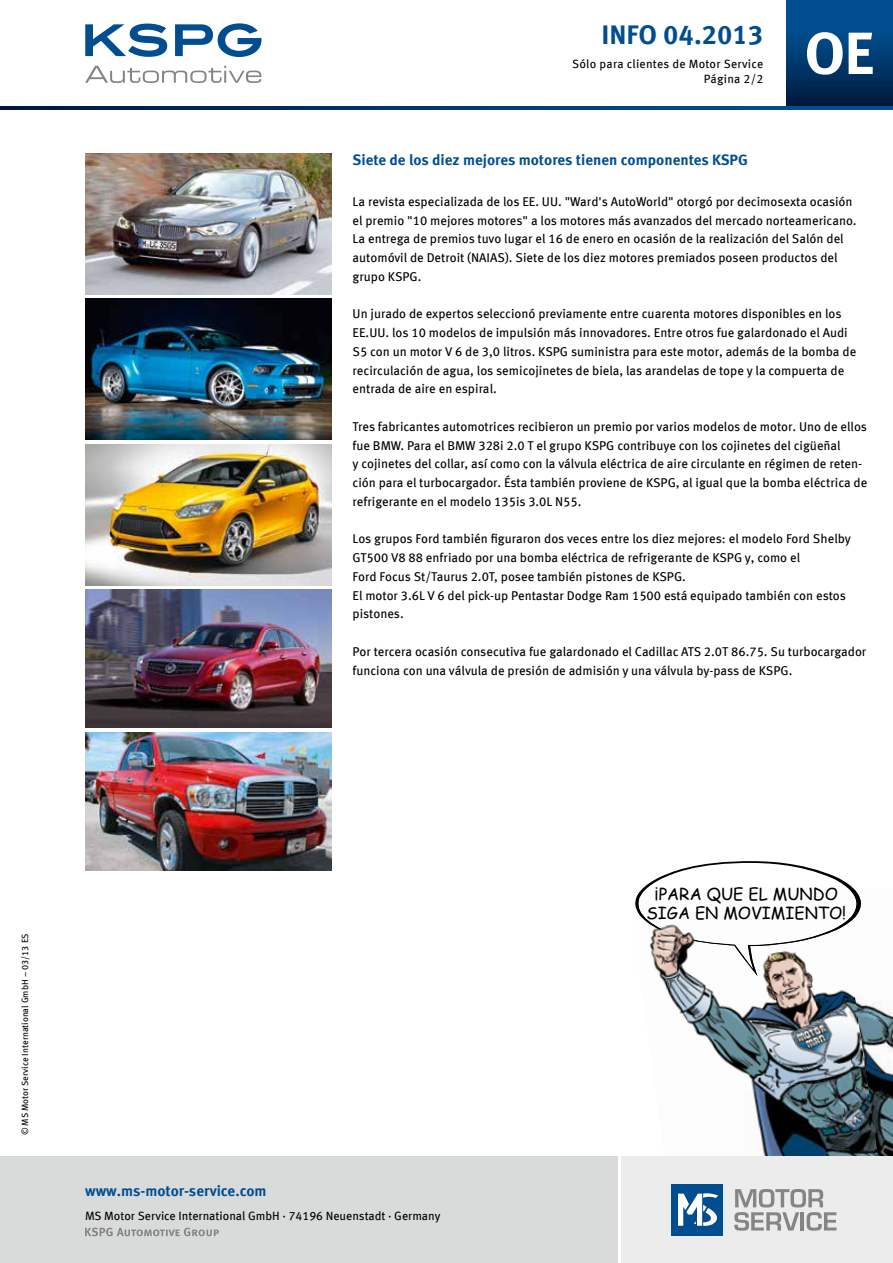
<style>
.page{position:relative;width:893px;height:1263px;background:#fff}
.page>*{position:absolute;margin:0;border:0;box-sizing:border-box;transform-origin:0 0}
.t1{font:700 27px "Meta OFC";color:#004e90}
.t2{font:16.5px/19.5px "Comic Sans MS";color:#000;text-align:center}
.t3{font:700 15px "Meta OFC";color:#004e90}
.t4{font:12.75px/18.8px "Meta OFC";color:#000}
.t5{font:12px "Meta OFC";color:#000}
.t6{font:12px/15px "Meta OFC";letter-spacing:.02em;color:#000;text-align:right}
.t7{font:9px "Meta OFC";color:#000}
</style>
<div class="page">
<img style="left:85px;top:154px;width:247px;height:141px">
<img style="left:85px;top:299px;width:247px;height:141px">
<img style="left:85px;top:444px;width:247px;height:141px">
<img style="left:85px;top:589px;width:247px;height:139px">
<img style="left:85px;top:732px;width:247px;height:138px">
<svg style="left:635px;top:861px;width:218px;height:53px"></svg>
<img style="left:659px;top:976px;width:186px;height:98px">
<img style="left:845px;top:991px;width:48px;height:83px">
<img style="left:657px;top:1074px;width:236px;height:83px">
<img style="left:656px;top:898px;width:205px;height:78px">
<img style="left:639px;top:888px;width:221px;height:81px">
<svg style="left:787px;top:0;width:106px;height:106px;background:#003a70"></svg>
<svg style="left:807px;top:32px;width:66px;height:43px"></svg>
<svg style="left:85px;top:66px;width:176px;height:17px"></svg>
<svg style="left:85px;top:23px;width:176px;height:34px"></svg>
<hr style="left:787px;top:106px;width:106px;height:4px;background:#004e90">
<svg style="left:0;top:106px;width:787px;height:4px;background:#003466"></svg>
<div style="left:621px;top:1157px;width:272px;height:106px;background:#ececec"></div>
<div style="left:0;top:1157px;width:617px;height:106px;background:#d9dada"></div>
<div style="left:672px;top:1184px;width:51px;height:51px;background:#004e90"></div>
<svg style="left:678px;top:1193px;width:40px;height:33px"></svg>
<svg style="left:734px;top:1189px;width:102px;height:42px"></svg>
<svg style="left:85px;top:1227px;width:134px;height:9px"></svg>
<h1 class="t1" style="left:601px;top:17px;width:163px">INFO 04.2013</h1>
<p class="t6" style="left:572px;top:56px;width:193px">Sólo para clientes de Motor Service<br>Página 2/2</p>
<p class="t3" style="left:353px;top:150px;width:397px">Siete de los diez mejores motores tienen componentes KSPG</p>
<p class="t4" style="left:353px;top:192px;width:506px">La revista especializada de los EE. UU. "Ward's AutoWorld" otorgó por decimosexta ocasión el premio "10 mejores motores" a los motores más avanzados del mercado norteamericano.<br>La entrega de premios tuvo lugar el 16 de enero en ocasión de la realización del Salón del automóvil de Detroit (NAIAS). Siete de los diez motores premiados poseen productos del grupo KSPG.</p>
<p class="t4" style="left:353px;top:305px;width:505px">Un jurado de expertos seleccionó previamente entre cuarenta motores disponibles en los EE.UU. los 10 modelos de impulsión más innovadores. Entre otros fue galardonado el Audi S5 con un motor V 6 de 3,0 litros. KSPG suministra para este motor, además de la bomba de recirculación de agua, los semicojinetes de biela, las arandelas de tope y la compuerta de entrada de aire en espiral.</p>
<p class="t4" style="left:353px;top:417px;width:516px">Tres fabricantes automotrices recibieron un premio por varios modelos de motor. Uno de ellos fue BMW. Para el BMW 328i 2.0 T el grupo KSPG contribuye con los cojinetes del cigüeñal<br>y cojinetes del collar, así como con la válvula eléctrica de aire circulante en régimen de reten&shy;ción para el turbocargador. Ésta también proviene de KSPG, al igual que la bomba eléctrica de refrigerante en el modelo 135is 3.0L N55.</p>
<p class="t4" style="left:353px;top:530px;width:500px">Los grupos Ford también figuraron dos veces entre los diez mejores: el modelo Ford Shelby GT500 V8 88 enfriado por una bomba eléctrica de refrigerante de KSPG y, como el<br>Ford Focus St/Taurus 2.0T, posee también pistones de KSPG.<br>El motor 3.6L V 6 del pick-up Pentastar Dodge Ram 1500 está equipado también con estos pistones.</p>
<p class="t4" style="left:353px;top:642px;width:515px">Por tercera ocasión consecutiva fue galardonado el Cadillac ATS 2.0T 86.75. Su turbocargador funciona con una válvula de presión de admisión y una válvula by-pass de KSPG.</p>
<p class="t7" style="left:19px;top:1135px;width:203px;rotate:-90deg">© MS Motor Service International GmbH – 03/13 ES</p>
<p class="t3" style="left:85px;top:1181px;width:183px">www.ms-motor-service.com</p>
<p class="t5" style="left:85px;top:1208px;width:357px">MS Motor Service International GmbH · 74196 Neuenstadt · Germany</p>
<p class="t2" style="left:646px;top:883px;width:201px">¡PARA QUE EL MUNDO<br>SIGA EN MOVIMIENTO!</p>
</div>
